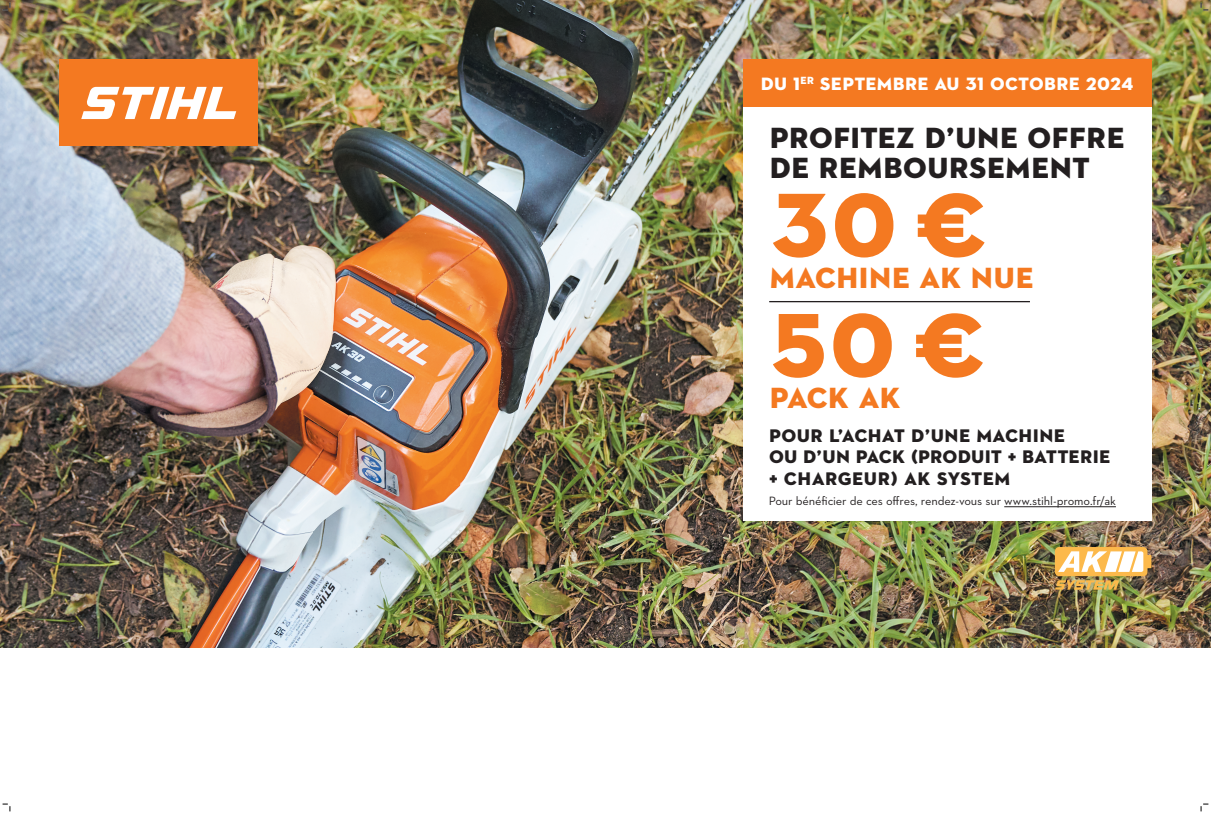
<style>
.page{position:relative;width:1211px;height:814px;background:#fff}
.page>*{position:absolute;margin:0;border:0;box-sizing:border-box;transform-origin:0 0}
.t1{font:92.4px "STIHL Contraface Display Titling";color:#f47921}
.t2{font:29.75px/29.5px "STIHL Contraface Display Titling";letter-spacing:-.025em;color:#231f20}
.t3{font:29.75px "STIHL Contraface Display Titling";letter-spacing:-.03em;color:#f47921}
.t4{font:18.55px/21.4px "STIHL Contraface Display Titling";letter-spacing:-.025em;color:#231f20}
.t5{font:18.2px "STIHL Contraface Display Titling";letter-spacing:-.02em;color:#fff}
.t6{font:12.25px "STIHL Contraface Text";letter-spacing:-.01em;color:#231f20}
</style>
<div class="page">
<img style="left:0;top:0;width:1210px;height:647px">
<div style="left:60px;top:60px;width:198px;height:86px;background:#f47921"></div>
<svg style="left:81px;top:87px;width:155px;height:32px"></svg>
<div style="left:743px;top:60px;width:408px;height:47px;background:#f47921"></div>
<img style="left:1054px;top:547px;width:97px;height:42px">
<div style="left:743px;top:107px;width:408px;height:413px;background:#fff"></div>
<hr style="left:1004px;top:506px;width:111px;height:1px;background:#231f20">
<hr style="left:769px;top:301px;width:260px;height:1px;background:#231f20">
<svg style="left:3px;top:3px;width:8px;height:8px"></svg>
<svg style="left:3px;top:803px;width:8px;height:8px"></svg>
<svg style="left:1200px;top:3px;width:8px;height:8px"></svg>
<svg style="left:1200px;top:803px;width:8px;height:8px"></svg>
<p class="t5" style="left:760px;top:72px;width:375px">DU 1<sup>ER</sup> SEPTEMBRE AU 31 OCTOBRE 2024</p>
<h2 class="t2" style="left:769px;top:123px;width:357px">PROFITEZ D’UNE OFFRE<br>DE REMBOURSEMENT</h2>
<h1 class="t1" style="left:769px;top:167px;width:221px">30€</h1>
<h2 class="t3" style="left:769px;top:259px;width:266px">MACHINE AK NUE</h2>
<h1 class="t1" style="left:769px;top:287px;width:219px">50€</h1>
<h2 class="t3" style="left:769px;top:379px;width:133px">PACK AK</h2>
<p class="t4" style="left:768px;top:425px;width:343px">POUR L’ACHAT D’UNE MACHINE<br>OU D’UN PACK (PRODUIT + BATTERIE + CHARGEUR) AK SYSTEM</p>
<p class="t6" style="left:768px;top:493px;width:349px">Pour bénéficier de ces offres, rendez-vous sur www.stihl-promo.fr/ak</p>
</div>
